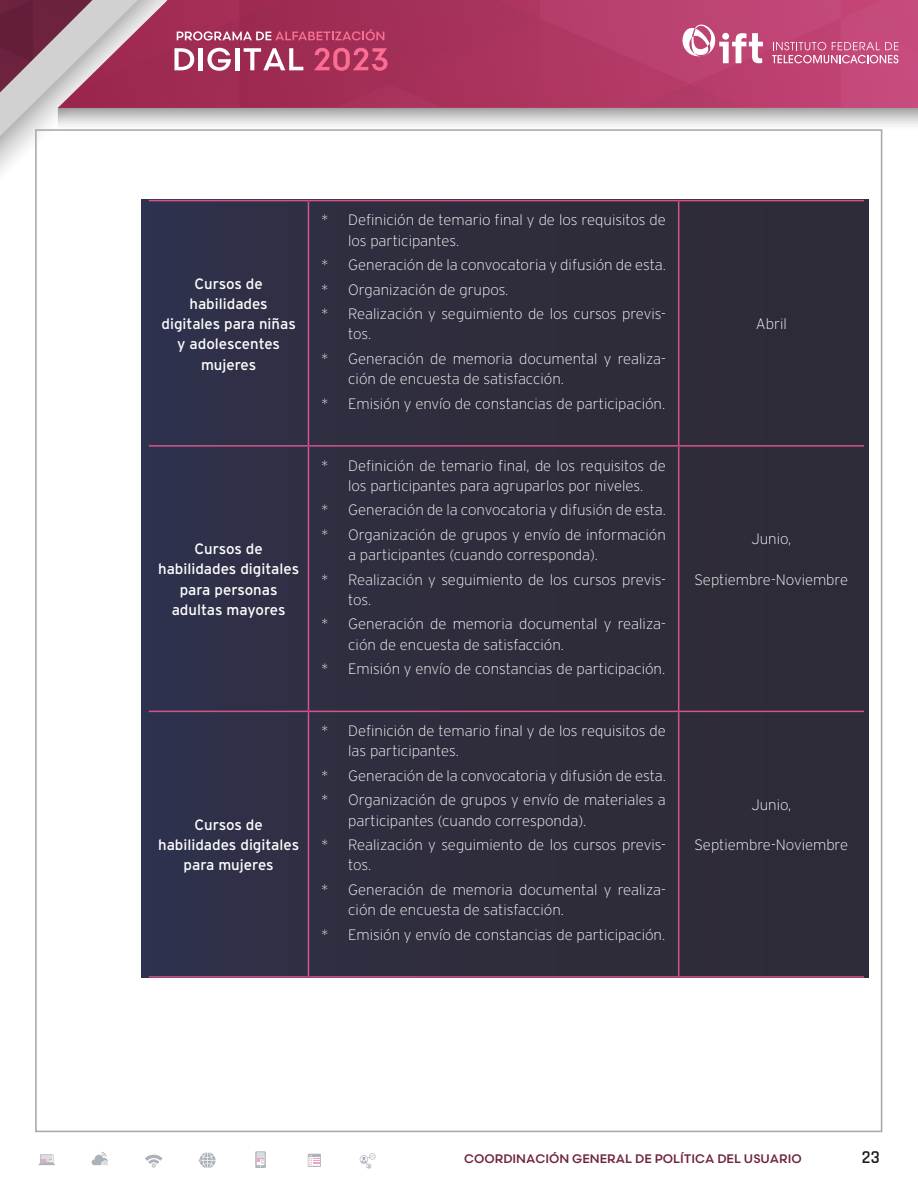
<style>
.page{position:relative;width:918px;height:1188px;background:#fff}
.page>*{position:absolute;margin:0;border:0;box-sizing:border-box;transform-origin:0 0}
.t1{font:600 18px "Rajdhani";color:#1c1c1c}
.t2{font:200 15px/24.5px "Interstate";color:#fff}
.t3{font:15px/20.2px "Interstate";color:#fff;text-align:center}
.t4{font:500 12.45px "Scandia";color:#702442}
</style>
<div class="page">
<svg style="left:0;top:136px;width:212px;height:94px"></svg>
<svg style="left:0;top:0;width:918px;height:136px;background:#ba6785"></svg>
<svg style="left:360px;top:1153px;width:16px;height:16px"></svg>
<svg style="left:308px;top:1154px;width:13px;height:13px"></svg>
<svg style="left:255px;top:1151px;width:11px;height:17px"></svg>
<svg style="left:145px;top:1155px;width:18px;height:13px"></svg>
<svg style="left:92px;top:1152px;width:16px;height:13px"></svg>
<svg style="left:198px;top:1152px;width:18px;height:16px"></svg>
<svg style="left:38px;top:1154px;width:17px;height:11px"></svg>
<div style="left:142px;top:200px;width:727px;height:778px;background:linear-gradient(to right,#2f3049,#2f2a34)"></div>
<hr style="left:678px;top:201px;width:1px;height:244px;background:#d4548a">
<hr style="left:678px;top:447px;width:1px;height:264px;background:#d4548a">
<hr style="left:678px;top:712px;width:1px;height:264px;background:#d4548a">
<hr style="left:149px;top:200px;width:159px;height:1px;background:#d4548a">
<hr style="left:308px;top:200px;width:371px;height:1px;background:#d4548a">
<hr style="left:679px;top:200px;width:185px;height:1px;background:#d4548a">
<hr style="left:149px;top:445px;width:159px;height:2px;background:#d4548a">
<hr style="left:308px;top:445px;width:371px;height:2px;background:#d4548a">
<hr style="left:679px;top:445px;width:185px;height:2px;background:#d4548a">
<hr style="left:149px;top:711px;width:159px;height:1px;background:#d4548a">
<hr style="left:308px;top:711px;width:371px;height:1px;background:#d4548a">
<hr style="left:679px;top:711px;width:185px;height:1px;background:#d4548a">
<hr style="left:149px;top:976px;width:159px;height:2px;background:#d4548a">
<hr style="left:308px;top:976px;width:371px;height:2px;background:#d4548a">
<hr style="left:679px;top:976px;width:185px;height:2px;background:#d4548a">
<hr style="left:308px;top:201px;width:1px;height:244px;background:#d4548a">
<hr style="left:308px;top:447px;width:1px;height:264px;background:#d4548a">
<hr style="left:308px;top:712px;width:1px;height:264px;background:#d4548a">
<p class="t3" style="left:161px;top:273px;width:136px">Cursos de habilidades digitales para niñas y adolescentes mujeres</p>
<p class="t3" style="left:158px;top:539px;width:143px">Cursos de habilidades digitales para personas adultas mayores</p>
<p class="t3" style="left:158px;top:814px;width:143px">Cursos de habilidades digitales para mujeres</p>
<p class="t2" style="left:348px;top:210px;width:319px;line-height:20.2px;text-indent:-27px">* Definición de temario final y de los requisitos de los participantes.</p>
<p class="t2" style="left:321px;top:253px;width:346px">* Generación de la convocatoria y difusión de esta. * Organización de grupos.<br>* Realización y seguimiento de los cursos previs-</p>
<p class="t2" style="left:321px;top:322px;width:346px;text-indent:27px">tos.<br>* Generación de memoria documental y realiza-</p>
<p class="t2" style="left:321px;top:367px;width:346px;text-indent:27px">ción de encuesta de satisfacción.<br>* Emisión y envío de constancias de participación.</p>
<p class="t2" style="left:321px;top:455px;width:346px;line-height:20.2px;text-align:center">* Definición de temario final, de los requisitos de los participantes para agruparlos por niveles.</p>
<p class="t2" style="left:321px;top:498px;width:346px">* Generación de la convocatoria y difusión de esta. * Organización de grupos y envío de información</p>
<p class="t2" style="left:321px;top:543px;width:346px;text-indent:27px">a participantes (cuando corresponda).<br>* Realización y seguimiento de los cursos previs-</p>
<p class="t2" style="left:321px;top:587px;width:346px;text-indent:27px">tos.<br>* Generación de memoria documental y realiza-</p>
<p class="t2" style="left:321px;top:632px;width:346px;text-indent:27px">ción de encuesta de satisfacción.<br>* Emisión y envío de constancias de participación.</p>
<p class="t2" style="left:348px;top:721px;width:319px;line-height:20.2px;text-indent:-27px">* Definición de temario final y de los requisitos de las participantes.</p>
<p class="t2" style="left:321px;top:763px;width:346px">* Generación de la convocatoria y difusión de esta. * Organización de grupos y envío de materiales a</p>
<p class="t2" style="left:321px;top:808px;width:346px;text-indent:27px">participantes (cuando corresponda).<br>* Realización y seguimiento de los cursos previs-</p>
<p class="t2" style="left:321px;top:853px;width:346px;text-indent:27px">tos.<br>* Generación de memoria documental y realiza-</p>
<p class="t2" style="left:321px;top:898px;width:346px;text-indent:27px">ción de encuesta de satisfacción.<br>* Emisión y envío de constancias de participación.</p>
<p class="t2" style="left:756px;top:312px;width:32px">Abril</p>
<p class="t2" style="left:751px;top:527px;width:42px">Junio,</p>
<p class="t2" style="left:694px;top:567px;width:155px">Septiembre-Noviembre</p>
<p class="t2" style="left:751px;top:792px;width:42px">Junio,</p>
<p class="t2" style="left:694px;top:833px;width:155px">Septiembre-Noviembre</p>
<p class="t4" style="left:464px;top:1151px;width:339px">COORDINACIÓN GENERAL DE POLÍTICA DEL USUARIO</p>
<p class="t1" style="left:862px;top:1146px;width:19px">23</p>
</div>
